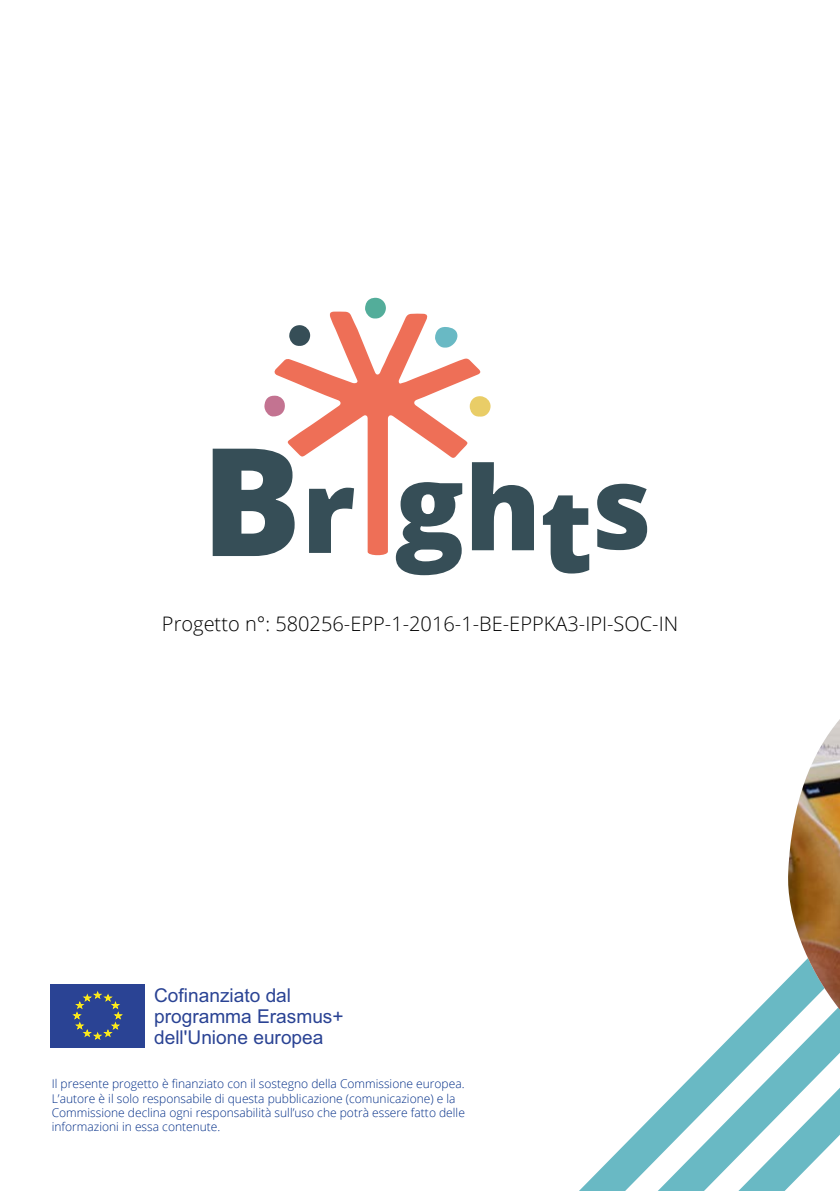
<style>
.page{position:relative;width:840px;height:1191px;background:#fff}
.page>*{position:absolute;margin:0;border:0;box-sizing:border-box;transform-origin:0 0}
.t1{font:300 20px "Open Sans";color:#000}
.t2{font:19px/21.4px "Arial";color:#2a4394}
.t3{font:300 12px/14.4px "Open Sans";color:#002d87}
</style>
<div class="page">
<svg style="left:579px;top:1111px;width:78px;height:80px"></svg>
<svg style="left:657px;top:980px;width:182px;height:211px"></svg>
<img style="left:786px;top:720px;width:53px;height:289px">
<svg style="left:212px;top:449px;width:61px;height:107px;background:#53676f"></svg>
<svg style="left:395px;top:556px;width:66px;height:19px"></svg>
<svg style="left:481px;top:462px;width:52px;height:88px"></svg>
<svg style="left:542px;top:495px;width:47px;height:78px"></svg>
<svg style="left:597px;top:484px;width:49px;height:66px"></svg>
<svg style="left:273px;top:311px;width:208px;height:245px"></svg>
<div style="left:289px;top:325px;width:21px;height:21px;background:#364e57;border-radius:50%"></div>
<svg style="left:434px;top:327px;width:23px;height:21px"></svg>
<div style="left:364px;top:298px;width:21px;height:21px;background:#53ad9a;border-radius:50%"></div>
<svg style="left:264px;top:395px;width:21px;height:21px"></svg>
<svg style="left:469px;top:396px;width:21px;height:21px"></svg>
<div style="left:50px;top:984px;width:95px;height:63px;background:#2a4394"></div>
<svg style="left:72px;top:991px;width:50px;height:48px"></svg>
<h1 class="t1" style="left:162px;top:609px;width:517px">Progetto n°: 580256-EPP-1-2016-1-BE-EPPKA3-IPI-SOC-IN</h1>
<h2 class="t2" style="left:154px;top:984px;width:191px">Cofinanziato dal programma Erasmus+ dell'Unione europea</h2>
<p class="t3" style="left:52px;top:1076px;width:414px">Il presente progetto è finanziato con il sostegno della Commissione europea.<br>L’autore è il solo responsabile di questa pubblicazione (comunicazione) e la Commissione declina ogni responsabilità sull’uso che potrà essere fatto delle informazioni in essa contenute.</p>
</div>
